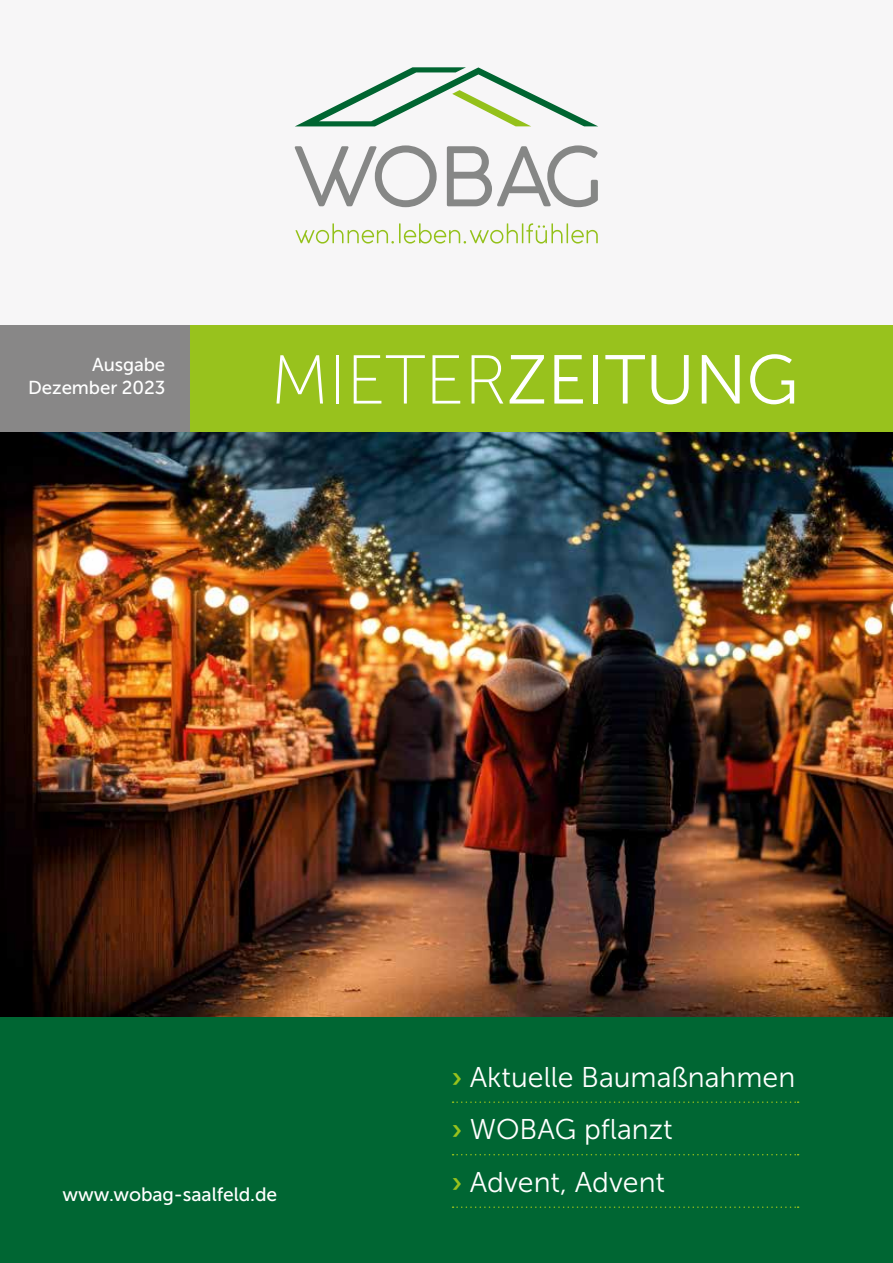
<style>
.page{position:relative;width:893px;height:1263px;background:#f7f6f7}
.page>*{position:absolute;margin:0;border:0;box-sizing:border-box;transform-origin:0 0}
.t1{font:69px "Museo Sans 300";letter-spacing:-.005em;color:#fff}
.t2{font:28.5px/52.5px "Museo Sans 300";color:#fff}
.t3{font:19.35px "Museo Sans 500";letter-spacing:-.005em;color:#fff}
.t4{font:18.75px/22.5px "Museo Sans 500";letter-spacing:-.005em;color:#fff;text-align:right}
.s1{font-family:"Museo Sans 100"}
.s2{font-family:"Museo Sans 700";color:#98c21d}
</style>
<div class="page">
<svg style="left:296px;top:67px;width:302px;height:59px"></svg>
<svg style="left:295px;top:145px;width:142px;height:62px"></svg>
<svg style="left:447px;top:145px;width:151px;height:62px"></svg>
<svg style="left:295px;top:223px;width:99px;height:21px"></svg>
<hr style="left:399px;top:223px;width:2px;height:20px;background:#94c11a">
<svg style="left:404px;top:223px;width:194px;height:21px"></svg>
<div style="left:190px;top:325px;width:703px;height:121px;background:#98c21d"></div>
<div style="left:0;top:325px;width:190px;height:121px;background:#888787"></div>
<img style="left:0;top:433px;width:893px;height:585px">
<div style="left:0;top:1018px;width:893px;height:245px;background:#063"></div>
<svg style="left:453px;top:1101px;width:346px;height:2px"></svg>
<svg style="left:453px;top:1154px;width:346px;height:1px"></svg>
<svg style="left:453px;top:1206px;width:346px;height:2px"></svg>
<p class="t4" style="left:28px;top:354px;width:139px">Ausgabe<br>Dezember 2023</p>
<h1 class="t1" style="left:270px;top:343px;width:530px"><span class="s1">MIETER</span>ZEITUNG</h1>
<p class="t3" style="left:62px;top:1183px;width:216px">www.wobag-saalfeld.de</p>
<p class="t2" style="left:452px;top:1051px;width:345px"><span class="s2">›</span> Aktuelle Baumaßnahmen <span class="s2">›</span> WOBAG pflanzt<br><span class="s2">›</span> Advent, Advent</p>
</div>
